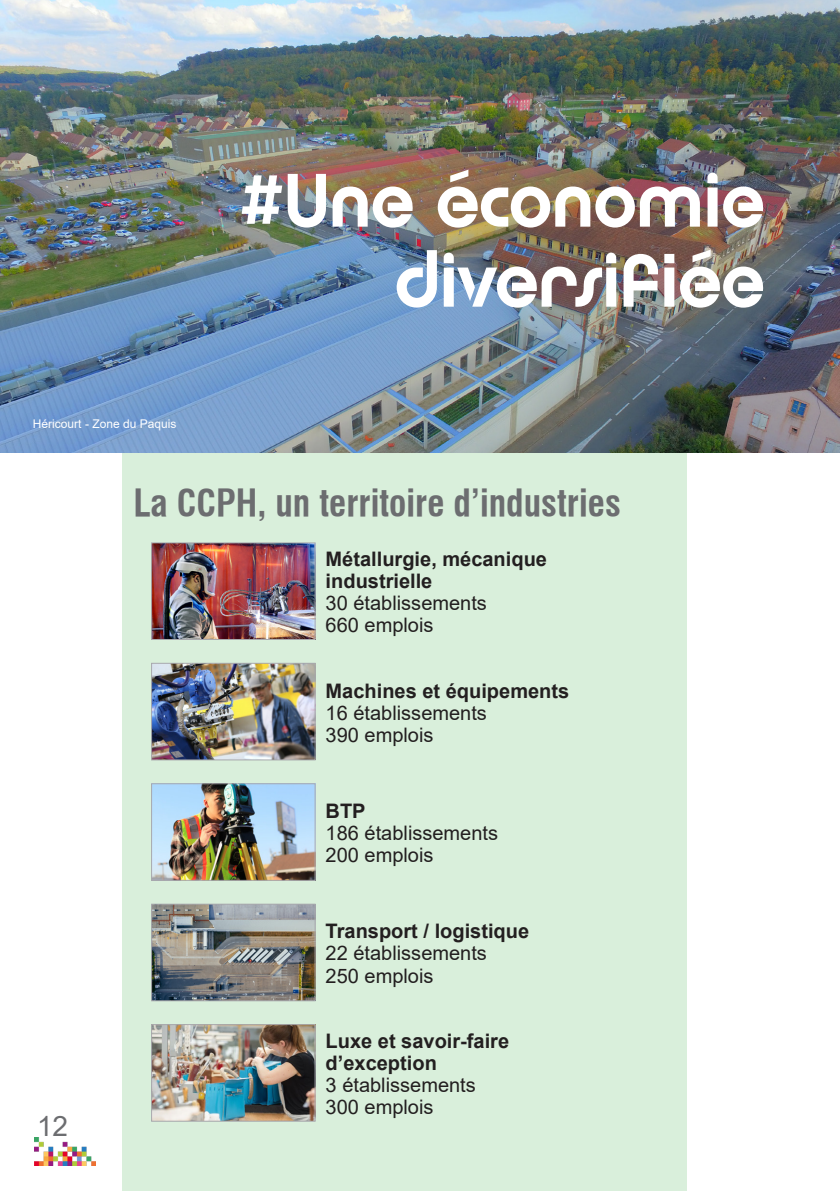
<style>
.page{position:relative;width:840px;height:1191px;background:#fff}
.page>*{position:absolute;margin:0;border:0;box-sizing:border-box;transform-origin:0 0}
.t1{font:76px/80px "Chalet Tokyo";letter-spacing:-.02em;color:#fff;text-align:right}
._10_RAISONS_Raison_n{font:36px "Swiss 721 Bold Condensed BT";color:#6c6d70}
.t2{font:28px "Arial";color:#6c6d70}
.t3{font:20px "Arial";color:#231f20}
.t4{font:700 20px/22px "Arial";color:#231f20}
.t5{font:12px "Arial";color:#fff}
.s1{font-size:78px}
</style>
<div class="page">
<img style="left:34px;top:1137px;width:61px;height:28px">
<div style="left:122px;top:360px;width:564px;height:831px;background:#d9efdb"></div>
<img style="left:0;top:0;width:839px;height:452px">
<img style="left:153px;top:544px;width:160px;height:94px">
<div style="left:151px;top:542px;width:164px;height:98px;border:1px solid #a8a9ad"></div>
<img style="left:153px;top:665px;width:160px;height:93px">
<div style="left:151px;top:663px;width:164px;height:97px;border:1px solid #a8a9ad"></div>
<img style="left:153px;top:906px;width:160px;height:93px">
<div style="left:151px;top:904px;width:164px;height:97px;border:1px solid #a8a9ad"></div>
<img style="left:153px;top:785px;width:160px;height:93px">
<div style="left:151px;top:783px;width:164px;height:97px;border:1px solid #a8a9ad"></div>
<img style="left:153px;top:1026px;width:160px;height:93px">
<div style="left:151px;top:1024px;width:164px;height:97px;border:1px solid #a8a9ad"></div>
<p class="t5" style="left:33px;top:416px;width:145px">Héricourt - Zone du Paquis</p>
<p class="t1" style="left:241px;top:159px;width:525px"><span class="s1">#</span>Une économie diversifiée</p>
<p class="_10_RAISONS_Raison_n" style="left:133px;top:481px;width:488px">La CCPH, un territoire d’industries</p>
<p class="t4" style="left:325px;top:548px;width:223px">Métallurgie, mécanique industrielle</p>
<p class="t3" style="left:325px;top:589px;width:163px">30 établissements</p>
<p class="t3" style="left:325px;top:611px;width:109px">660 emplois</p>
<p class="t4" style="left:325px;top:680px;width:245px">Machines et équipements</p>
<p class="t3" style="left:325px;top:699px;width:163px">16 établissements</p>
<p class="t3" style="left:325px;top:721px;width:109px">390 emplois</p>
<p class="t4" style="left:325px;top:800px;width:41px">BTP</p>
<p class="t3" style="left:325px;top:819px;width:174px">186 établissements</p>
<p class="t3" style="left:325px;top:841px;width:109px">200 emplois</p>
<h3 class="t2" style="left:37px;top:1106px;width:33px">12</h3>
<p class="t4" style="left:325px;top:920px;width:205px">Transport / logistique</p>
<p class="t3" style="left:325px;top:939px;width:163px">22 établissements</p>
<p class="t3" style="left:325px;top:961px;width:109px">250 emplois</p>
<p class="t4" style="left:325px;top:1030px;width:185px">Luxe et savoir-faire d’exception</p>
<p class="t3" style="left:325px;top:1071px;width:152px">3 établissements</p>
<p class="t3" style="left:325px;top:1093px;width:109px">300 emplois</p>
</div>
